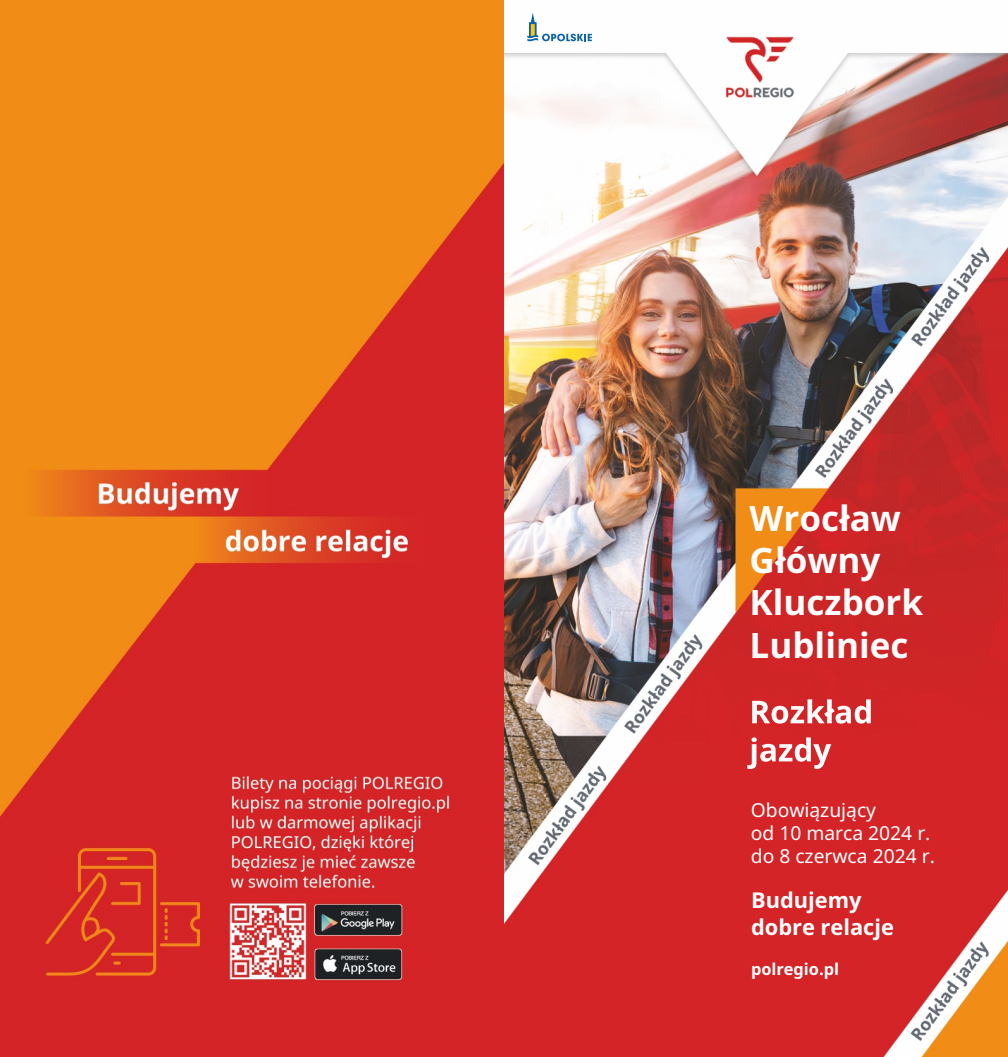
<style>
.page{position:relative;width:1008px;height:1057px;background:#fff}
.page>*{position:absolute;margin:0;border:0;box-sizing:border-box;transform-origin:0 0}
.t1{font:700 35px/42.4px "Noto Sans";color:#fefefe}
.t2{font:700 21.88px/27.3px "Noto Sans";color:#fefefe}
.t3{font:19.25px/23.3px "Noto Sans";color:#fefefe}
.t4{font:700 16.28px "Noto Sans";color:#fefefe}
</style>
<div class="page">
<img style="left:0;top:0;width:1007px;height:1057px">
<svg style="left:527px;top:13px;width:64px;height:30px"></svg>
<svg style="left:747px;top:699px;width:123px;height:70px"></svg>
<h1 class="t1" style="left:749px;top:496px;width:153px">Wrocław<br>Główny</h1>
<h1 class="t1" style="left:749px;top:581px;width:175px">Kluczbork</h1>
<h1 class="t1" style="left:749px;top:623px;width:160px">Lubliniec</h1>
<p class="t3" style="left:750px;top:798px;width:127px">Obowiązujący</p>
<p class="t3" style="left:750px;top:821px;width:185px">od 10 marca 2024 r. do 8 czerwca 2024 r.</p>
<p class="t2" style="left:750px;top:886px;width:144px">Budujemy dobre relacje</p>
<p class="t4" style="left:750px;top:958px;width:89px">polregio.pl</p>
</div>
